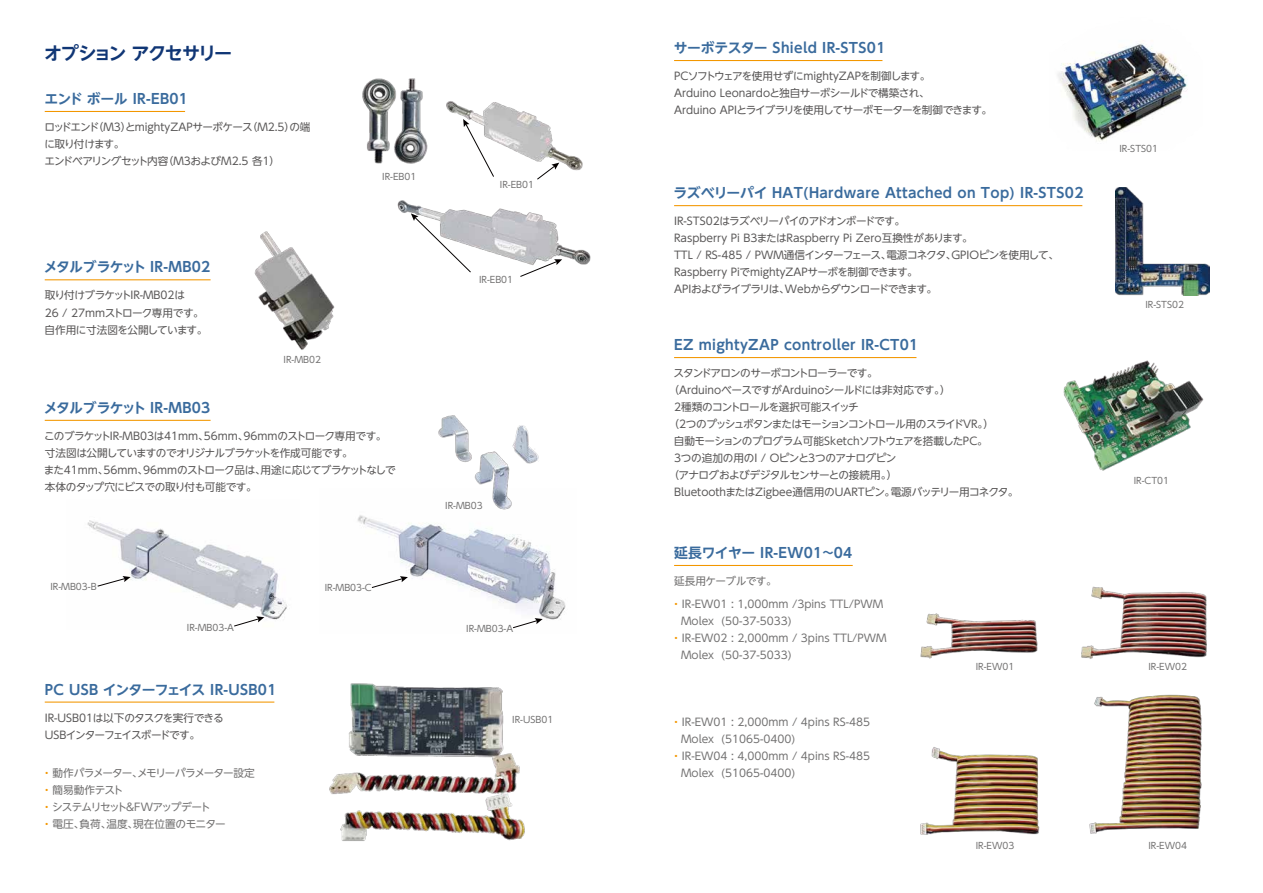
<style>
.page{position:relative;width:1263px;height:893px;background:#fff}
.page>*{position:absolute;margin:0;border:0;box-sizing:border-box;transform-origin:0 0}
.t1{font:700 18px "UD Shin Go NT Pr 6 N De";letter-spacing:-.075em;color:#103675}
.t2{font:700 13.8px "UD Shin Go NT Pr 6 N De";letter-spacing:.025em;color:#3a6b9d}
.t3{font:700 13.8px "UD Shin Go NT Pr 6 N De";letter-spacing:-.01em;color:#3a6b9d}
.t4{font:10.65px/17px "UD Shin Go NT Pr 6 N";letter-spacing:-.05em;color:#595757}
.t5{font:10.65px/23px "UD Shin Go NT Pr 6 N";color:#727171}
.t6{font:10.65px/17px "UD Shin Go NT Pr 6 N";letter-spacing:-.025em;color:#595757}
.t7{font:10.65px "UD Shin Go NT Pr 6 N";color:#595757}
.t8{font:10.65px/17px "UD Shin Go NT Pr 6 N";letter-spacing:-.07em;color:#727171}
.t9{font:10.65px "UD Shin Go NT Pr 6 N";letter-spacing:-.09em;color:#595757}
.t10{font:10.65px "UD Shin Go NT Pr 6 N";letter-spacing:-.03em;color:#595757}
.t11{font:10.65px "UD Shin Go NT Pr 6 N";letter-spacing:-.08em;color:#595757}
.t12{font:9px "UD Shin Go NT Pr 6 N";color:#727171}
.s1{color:#f39700}
</style>
<div class="page">
<img style="left:920px;top:613px;width:118px;height:46px">
<img style="left:1081px;top:586px;width:126px;height:73px">
<img style="left:920px;top:747px;width:120px;height:88px">
<img style="left:1089px;top:694px;width:113px;height:140px">
<img style="left:1057px;top:43px;width:131px;height:98px">
<img style="left:1115px;top:187px;width:94px;height:108px">
<img style="left:1063px;top:360px;width:141px;height:111px">
<img style="left:357px;top:515px;width:209px;height:105px">
<img style="left:362px;top:78px;width:66px;height:86px">
<img style="left:446px;top:101px;width:137px;height:70px">
<img style="left:397px;top:200px;width:194px;height:65px">
<img style="left:87px;top:520px;width:200px;height:100px">
<img style="left:435px;top:415px;width:109px;height:102px">
<img style="left:254px;top:231px;width:81px;height:119px">
<img style="left:329px;top:683px;width:196px;height:158px">
<hr style="left:674px;top:205px;width:408px;height:1px;background:#f39700">
<hr style="left:674px;top:357px;width:242px;height:1px;background:#f39700">
<hr style="left:674px;top:60px;width:208px;height:1px;background:#f39700">
<hr style="left:45px;top:702px;width:229px;height:1px;background:#f39700">
<hr style="left:45px;top:420px;width:166px;height:1px;background:#f39700">
<hr style="left:45px;top:111px;width:140px;height:1px;background:#f39700">
<hr style="left:674px;top:565px;width:179px;height:1px;background:#f39700">
<hr style="left:45px;top:279px;width:166px;height:1px;background:#f39700">
<svg style="left:371px;top:576px;width:37px;height:13px"></svg>
<svg style="left:512px;top:618px;width:31px;height:11px"></svg>
<svg style="left:463px;top:119px;width:32px;height:58px"></svg>
<svg style="left:536px;top:163px;width:23px;height:17px"></svg>
<svg style="left:519px;top:259px;width:43px;height:18px"></svg>
<svg style="left:411px;top:213px;width:61px;height:60px"></svg>
<svg style="left:97px;top:576px;width:34px;height:11px"></svg>
<svg style="left:233px;top:616px;width:31px;height:11px"></svg>
<h1 class="t1" style="left:44px;top:38px;width:190px">オプション アクセサリー</h1>
<p class="t2" style="left:44px;top:88px;width:145px">エンド ボール IR-EB01</p>
<p class="t4" style="left:44px;top:118px;width:268px">ロッドエンド（M3）とmightyZAPサーボケース（M2.5）の端に取り付けます。<br>エンドベアリングセット内容（M3およびM2.5 各１）</p>
<p class="t3" style="left:44px;top:256px;width:168px">メタルブラケット IR-MB02</p>
<p class="t4" style="left:45px;top:287px;width:164px">取り付けブラケットIR-MB02は<br>26 / 27mmストローク専用です。自作用に寸法図を公開しています。</p>
<p class="t12" style="left:284px;top:352px;width:39px">IR-MB02</p>
<p class="t12" style="left:382px;top:170px;width:36px">IR-EB01</p>
<p class="t3" style="left:44px;top:397px;width:168px">メタルブラケット IR-MB03</p>
<p class="t4" style="left:44px;top:427px;width:353px">このブラケットIR-MB03は41mm、56mm、96mmのストローク専用です。寸法図は公開していますのでオリジナルブラケットを作成可能です。<br>また41mm、56mm、96mmのストローク品は、用途に応じてブラケットなしで本体のタップ穴にビスでの取り付も可能です。</p>
<p class="t12" style="left:50px;top:579px;width:48px">IR-MB03-B</p>
<p class="t12" style="left:187px;top:620px;width:49px">IR-MB03-A</p>
<p class="t2" style="left:45px;top:678px;width:233px">PC USB インターフェイス IR-USB01</p>
<p class="t4" style="left:45px;top:709px;width:180px">IR-USB01は以下のタスクを実行できる<br>USBインターフェイスボードです。</p>
<p class="t8" style="left:42px;top:764px;width:215px"><span class="s1">・</span> 動作パラメーター、メモリーパラメーター設定<span class="s1">・</span>簡易動作テスト<br><span class="s1">・</span>システムリセット＆FWアップデート<br><span class="s1">・</span>電圧、負荷、温度、現在位置のモニター</p>
<p class="t12" style="left:325px;top:580px;width:49px">IR-MB03-C</p>
<p class="t12" style="left:500px;top:177px;width:36px">IR-EB01</p>
<p class="t12" style="left:479px;top:272px;width:36px">IR-EB01</p>
<p class="t12" style="left:445px;top:498px;width:39px">IR-MB03</p>
<p class="t12" style="left:466px;top:621px;width:49px">IR-MB03-A</p>
<p class="t12" style="left:512px;top:712px;width:43px">IR-USB01</p>
<p class="t2" style="left:674px;top:37px;width:213px">サーボテスター Shield IR-STS01</p>
<p class="t4" style="left:674px;top:67px;width:320px">PCソフトウェアを使用せずにmightyZAPを制御します。<br>Arduino Leonardoと独自サーボシールドで構築され、<br>Arduino APIとライブラリを使用してサーボモーターを制御できます。</p>
<p class="t2" style="left:673px;top:182px;width:411px">ラズベリーパイ HAT(Hardware Attached on Top) IR-STS02</p>
<p class="t6" style="left:674px;top:212px;width:387px">IR-STS02はラズベリーパイのアドオンボードです。<br>Raspberry Pi B3またはRaspberry Pi Zero互換性があります。<br>TTL / RS-485 / PWM通信インターフェース、電源コネクタ、GPIOピンを使用して、Raspberry PiでmightyZAPサーボを制御できます。<br>APIおよびライブラリは、Webからダウンロードできます。</p>
<p class="t2" style="left:674px;top:334px;width:246px">EZ mightyZAP controller IR-CT01</p>
<p class="t11" style="left:674px;top:365px;width:206px">スタンドアロンのサーボコントローラーです。</p>
<p class="t7" style="left:668px;top:382px;width:284px">（ArduinoベースですがArduinoシールドには非対応です。）</p>
<p class="t4" style="left:674px;top:398px;width:186px">2種類のコントロールを選択可能スイッチ</p>
<p class="t9" style="left:668px;top:416px;width:327px">（2つのプッシュボタンまたはモーションコントロール用のスライドVR。）</p>
<p class="t4" style="left:674px;top:432px;width:315px">自動モーションのプログラム可能Sketchソフトウェアを搭載したPC。</p>
<p class="t10" style="left:674px;top:450px;width:224px">3つの追加の用のI / Oピンと3つのアナログピン</p>
<p class="t4" style="left:668px;top:466px;width:231px">（アナログおよびデジタルセンサーとの接続用。）</p>
<p class="t7" style="left:674px;top:484px;width:346px">BluetoothまたはZigbee通信用のUARTピン。電源バッテリー用コネクタ。</p>
<p class="t2" style="left:674px;top:542px;width:180px">延長ワイヤー IR-EW01~04</p>
<p class="t5" style="left:671px;top:569px;width:214px">延長用ケーブルです。<br><span class="s1">・</span>IR-EW01 : 1,000mm /3pins TTL/PWM</p>
<p class="t5" style="left:681px;top:609px;width:112px">Molex (50-37-5033)</p>
<p class="t5" style="left:671px;top:626px;width:217px"><span class="s1">・</span>IR-EW02 : 2,000mm / 3pins TTL/PWM</p>
<p class="t5" style="left:681px;top:643px;width:112px">Molex (50-37-5033)</p>
<p class="t12" style="left:1119px;top:141px;width:40px">IR-STS01</p>
<p class="t12" style="left:1145px;top:297px;width:40px">IR-STS02</p>
<p class="t12" style="left:1134px;top:473px;width:37px">IR-CT01</p>
<p class="t5" style="left:671px;top:710px;width:201px"><span class="s1">・</span>IR-EW01 : 2,000mm / 4pins RS-485</p>
<p class="t5" style="left:681px;top:727px;width:116px">Molex (51065-0400)</p>
<p class="t5" style="left:671px;top:744px;width:201px"><span class="s1">・</span>IR-EW04 : 4,000mm / 4pins RS-485</p>
<p class="t5" style="left:681px;top:761px;width:116px">Molex (51065-0400)</p>
<p class="t12" style="left:976px;top:659px;width:40px">IR-EW01</p>
<p class="t12" style="left:1148px;top:659px;width:40px">IR-EW02</p>
<p class="t12" style="left:976px;top:838px;width:40px">IR-EW03</p>
<p class="t12" style="left:1148px;top:838px;width:40px">IR-EW04</p>
</div>
